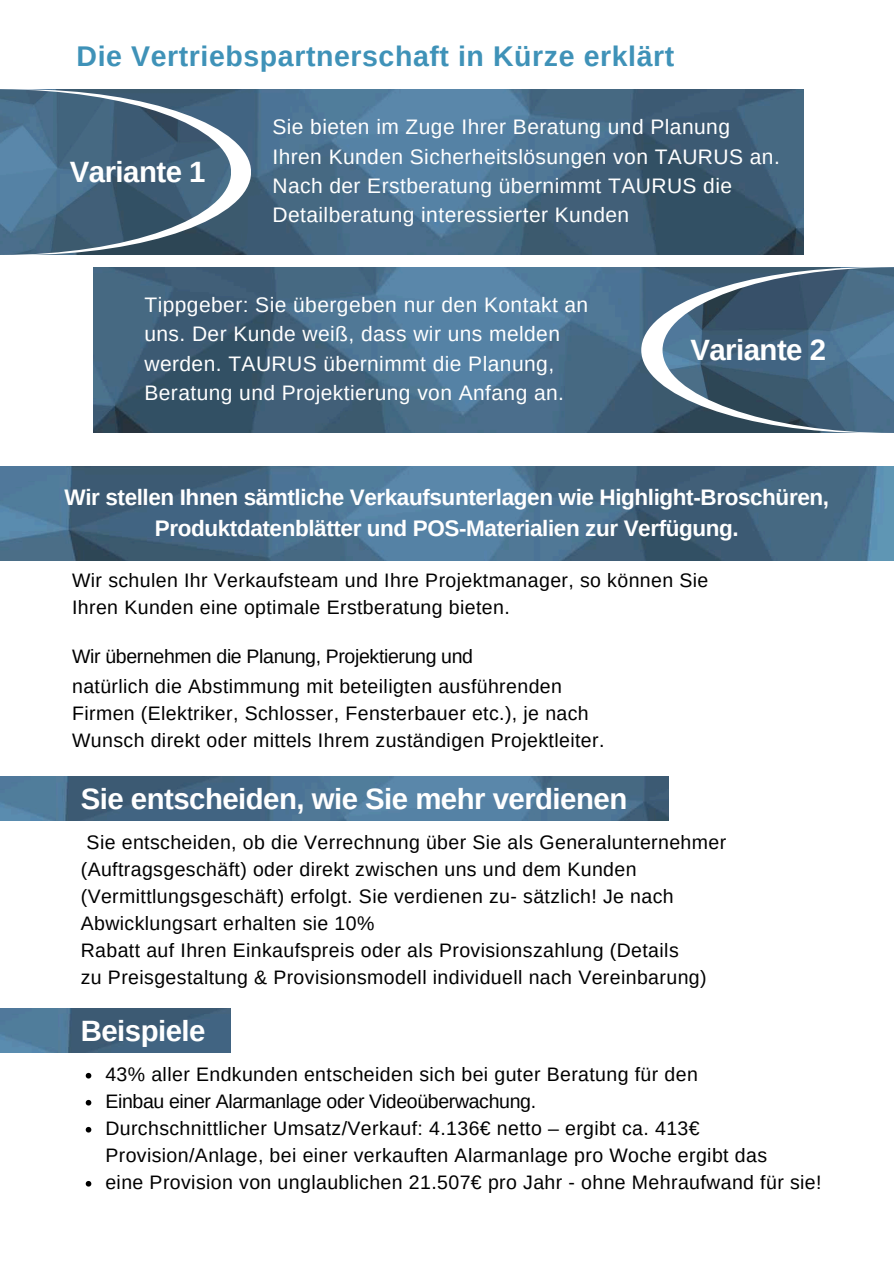
<style>
.page{position:relative;width:894px;height:1264px;background:#fff}
.page>*{position:absolute;margin:0;border:0;box-sizing:border-box;transform-origin:0 0}
.t1{font:700 29.4px "Arimo";letter-spacing:-.02em;color:#fff}
.t2{font:700 28.5px "Arimo";letter-spacing:.02em;color:#3f92b8}
.t3{font:24px/32.7px "Arimo";letter-spacing:-.02em;color:#fff}
.t4{font:700 22.5px/31.5px "Arimo";letter-spacing:-.015em;color:#fff;text-align:center}
.t5{font:21px/29.2px "Arimo";letter-spacing:.02em;color:#fff}
.t6{font:19.5px/27px "Arimo";letter-spacing:.02em;color:#000}
</style>
<div class="page">
<img style="left:94px;top:267px;width:547px;height:166px">
<img style="left:251px;top:89px;width:552px;height:165px">
<img style="left:0;top:467px;width:893px;height:93px">
<img style="left:0;top:776px;width:668px;height:44px">
<img style="left:0;top:1008px;width:230px;height:44px">
<svg style="left:231px;top:89px;width:20px;height:166px"></svg>
<img style="left:0;top:89px;width:231px;height:166px">
<svg style="left:86px;top:1072px;width:5px;height:6px"></svg>
<svg style="left:86px;top:1099px;width:5px;height:6px"></svg>
<svg style="left:86px;top:1126px;width:5px;height:6px"></svg>
<svg style="left:86px;top:1181px;width:5px;height:5px"></svg>
<svg style="left:641px;top:267px;width:21px;height:166px"></svg>
<img style="left:662px;top:267px;width:231px;height:166px">
<h2 class="t2" style="left:77px;top:40px;width:599px">Die Vertriebspartnerschaft in Kürze erklärt</h2>
<h1 class="t1" style="left:70px;top:156px;width:137px">Variante 1</h1>
<p class="t5" style="left:272px;top:112px;width:508px">Sie bieten im Zuge Ihrer Beratung und Planung Ihren Kunden Sicherheitslösungen von TAURUS an.<br>Nach der Erstberatung übernimmt TAURUS die Detailberatung interessierter Kunden</p>
<p class="t5" style="left:144px;top:290px;width:445px">Tippgeber: Sie übergeben nur den Kontakt an uns. Der Kunde weiß, dass wir uns melden werden. TAURUS übernimmt die Planung, Beratung und Projektierung von Anfang an.</p>
<h1 class="t1" style="left:690px;top:333px;width:137px">Variante 2</h1>
<p class="t4" style="left:64px;top:481px;width:765px">Wir stellen Ihnen sämtliche Verkaufsunterlagen wie Highlight-Broschüren,<br>Produktdatenblätter und POS-Materialien zur Verfügung.</p>
<p class="t6" style="left:72px;top:566px;width:637px">Wir schulen Ihr Verkaufsteam und Ihre Projektmanager, so können Sie<br>Ihren Kunden eine optimale Erstberatung bieten.</p>
<p class="t6" style="left:72px;top:642px;width:491px;line-height:29.2px">Wir übernehmen die Planung, Projektierung und<br>natürlich die Abstimmung mit beteiligten ausführenden</p>
<p class="t6" style="left:72px;top:699px;width:533px">Firmen (Elektriker, Schlosser, Fensterbauer etc.), je nach<br>Wunsch direkt oder mittels Ihrem zuständigen Projektleiter.</p>
<h1 class="t1" style="left:81px;top:782px;width:548px">Sie entscheiden, wie Sie mehr verdienen</h1>
<p class="t3" style="left:85px;top:781px;width:312px">Sie entscheiden, wie Sie mehr verdienen</p>
<p class="t6" style="left:81px;top:828px;width:646px">Sie entscheiden, ob die Verrechnung über Sie als Generalunternehmer (Auftragsgeschäft) oder direkt zwischen uns und dem Kunden (Vermittlungsgeschäft) erfolgt. Sie verdienen zu- sätzlich! Je nach Abwicklungsart erhalten sie 10%<br>Rabatt auf Ihren Einkaufspreis oder als Provisionszahlung (Details<br>zu Preisgestaltung &amp; Provisionsmodell individuell nach Vereinbarung)</p>
<h1 class="t1" style="left:81px;top:1014px;width:126px">Beispiele</h1>
<p class="t6" style="left:105px;top:1060px;width:717px">43% aller Endkunden entscheiden sich bei guter Beratung für den<br>Einbau einer Alarmanlage oder Videoüberwachung.<br>Durchschnittlicher Umsatz/Verkauf: 4.136€ netto – ergibt ca. 413€ Provision/Anlage, bei einer verkauften Alarmanlage pro Woche ergibt das<br>eine Provision von unglaublichen 21.507€ pro Jahr - ohne Mehraufwand für sie!</p>
</div>
